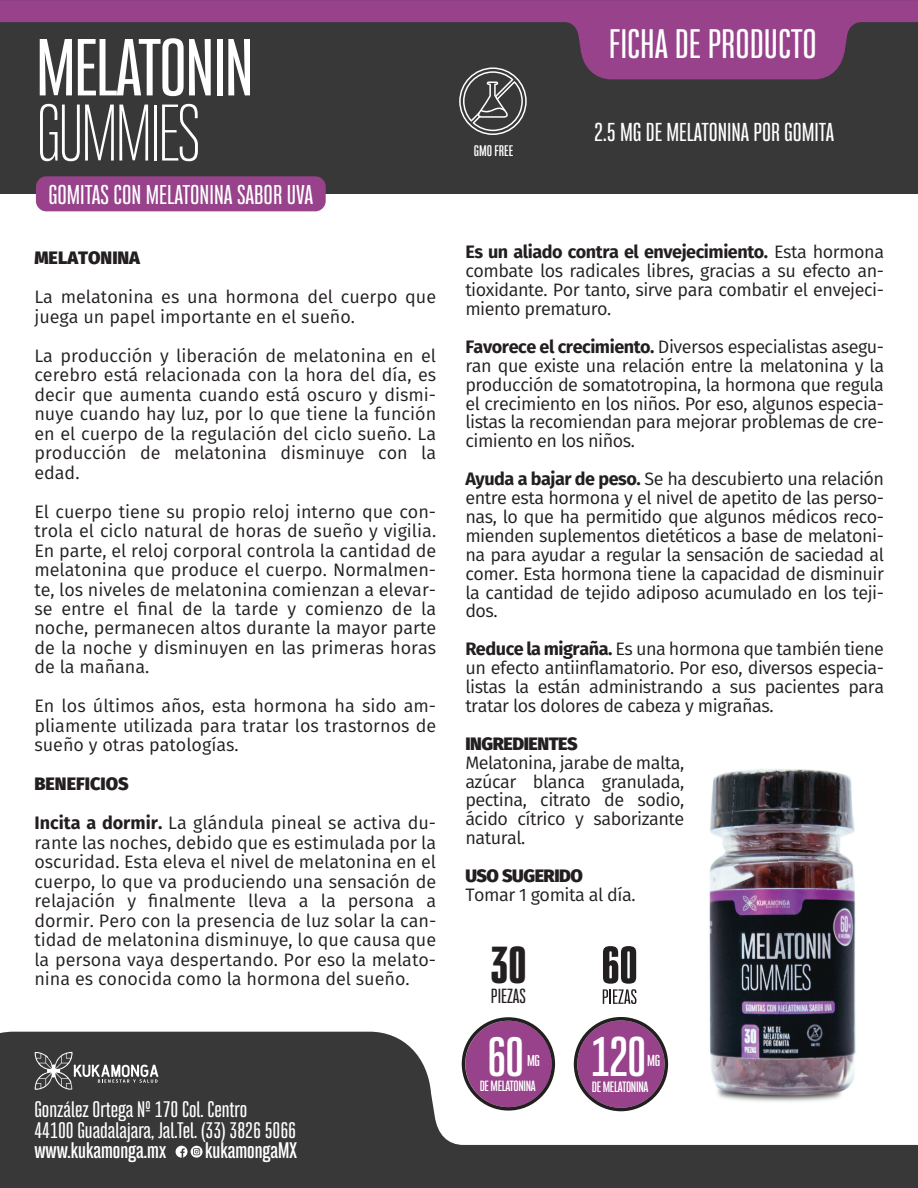
<style>
.page{position:relative;width:918px;height:1188px;background:#fff}
.page>*{position:absolute;margin:0;border:0;box-sizing:border-box;transform-origin:0 0}
.t1{font:500 70.65px "Bw Stretch";letter-spacing:-.025em;color:#fff}
.t2{font:300 70.65px "Bw Stretch";letter-spacing:-.05em;color:#fff}
.t3{font:700 48.9px "Bw Stretch";color:#fff}
.t4{font:700 48.3px "Bw Stretch";color:#fff}
.t5{font:800 45px "Bw Stretch";color:#231f20}
.t6{font:500 36px "Bw Stretch";color:#fff}
.t7{font:500 23.85px "Bw Stretch";color:#fff}
.t8{font:500 22.65px "Bw Stretch";color:#fff}
.t9{font:500 19.65px/20.4px "Bw Stretch";color:#fff}
.t10{font:700 19.65px "Bw Stretch";color:#fff}
.t11{font:18px/19.5px "Fira Sans";color:#231f20;text-align:justify}
.t12{font:800 18px "Fira Sans";letter-spacing:-.025em;color:#231f20}
.t13{font:18px "Fira Sans";letter-spacing:-.025em;color:#231f20}
.t14{font:800 18px "Fira Sans";color:#231f20}
.t15{font:500 17.85px "Bw Stretch";color:#231f20}
.t16{font:700 13.95px "Bw Stretch";color:#fff}
.t17{font:700 13.8px "Bw Stretch";color:#fff}
.t18{font:700 13.35px "Bw Stretch";color:#fff}
.t19{font:700 13.05px "Bw Stretch";letter-spacing:-.025em;color:#fff}
.t20{font:700 12.9px "Bw Stretch";letter-spacing:-.025em;color:#fff}
.s1{font-weight:800}
.s2{font-weight:700}
</style>
<div class="page">
<svg style="left:0;top:1032px;width:918px;height:156px;fill:#383839"></svg>
<div style="left:0;top:0;width:918px;height:194px;background:#383839"></div>
<svg style="left:0;top:0;width:918px;height:79px"></svg>
<svg style="left:603px;top:946px;width:33px;height:58px"></svg>
<svg style="left:459px;top:67px;width:68px;height:68px"></svg>
<svg style="left:176px;top:1146px;width:27px;height:13px"></svg>
<svg style="left:35px;top:1052px;width:124px;height:38px;background:#5e5e5f"></svg>
<img style="left:680px;top:769px;width:208px;height:355px">
<div style="left:36px;top:176px;width:290px;height:35px;background:#97428a;border-radius:10px"></div>
<svg style="left:574px;top:1017px;width:94px;height:94px"></svg>
<svg style="left:462px;top:1017px;width:93px;height:94px"></svg>
<h1 class="t1" style="left:36px;top:22px;width:219px">MELATONIN</h1>
<h1 class="t2" style="left:36px;top:90px;width:167px">GUMMIES</h1>
<h3 class="t7" style="left:48px;top:179px;width:266px">GOMITAS CON MELATONINA SABOR UVA</h3>
<p class="t14" style="left:34px;top:242px;width:107px">MELATONINA</p>
<p class="t11" style="left:34px;top:287px;width:403px">La melatonina es una hormona del cuerpo que juega un papel importante en el sueño.</p>
<p class="t11" style="left:34px;top:345px;width:403px">La producción y liberación de melatonina en el cerebro está relacionada con la hora del día, es decir que aumenta cuando está oscuro y dismi&shy;nuye cuando hay luz, por lo que tiene la función en el cuerpo de la regulación del ciclo sueño. La producción de melatonina disminuye con la edad.</p>
<p class="t11" style="left:34px;top:501px;width:403px">El cuerpo tiene su propio reloj interno que con&shy;trola el ciclo natural de horas de sueño y vigilia.<br>En parte, el reloj corporal controla la cantidad de melatonina que produce el cuerpo. Normalmen&shy;te, los niveles de melatonina comienzan a elevar&shy;se entre el final de la tarde y comienzo de la noche, permanecen altos durante la mayor parte de la noche y disminuyen en las primeras horas de la mañana.</p>
<p class="t11" style="left:34px;top:696px;width:403px">En los últimos años, esta hormona ha sido am&shy;pliamente utilizada para tratar los trastornos de sueño y otras patologías.</p>
<p class="t11" style="left:34px;top:764px;width:403px;line-height:39px"><span class="s1">BENEFICIOS<br></span><span class="s2">Incita a dormir.</span> La glándula pineal se activa du-</p>
<p class="t11" style="left:34px;top:833px;width:403px">rante las noches, debido que es estimulada por la oscuridad. Esta eleva el nivel de melatonina en el cuerpo, lo que va produciendo una sensación de relajación y finalmente lleva a la persona a dormir. Pero con la presencia de luz solar la can&shy;tidad de melatonina disminuye, lo que causa que la persona vaya despertando. Por eso la melato&shy;nina es conocida como la hormona del sueño.</p>
<p class="t9" style="left:34px;top:1100px;width:263px">González Ortega Nº 170 Col. Centro<br>44100 Guadalajara, Jal.Tel. (33) 3826 5066</p>
<p class="t10" style="left:34px;top:1137px;width:133px">www.kukamonga.mx</p>
<p class="t10" style="left:205px;top:1137px;width:93px">kukamongaMX</p>
<h3 class="t6" style="left:609px;top:21px;width:209px">FICHA DE PRODUCTO</h3>
<p class="t18" style="left:474px;top:142px;width:41px">GMO FREE</p>
<p class="t8" style="left:594px;top:117px;width:242px">2.5 MG DE MELATONINA POR GOMITA</p>
<p class="t11" style="left:465px;top:242px;width:420px;line-height:18.9px"><span class="s2">Es un aliado contra el envejecimiento.</span> Esta hormona combate los radicales libres, gracias a su efecto an&shy;tioxidante. Por tanto, sirve para combatir el envejeci&shy;miento prematuro.</p>
<p class="t11" style="left:465px;top:337px;width:420px;line-height:18.9px"><span class="s2">Favorece el crecimiento.</span> Diversos especialistas asegu&shy;ran que existe una relación entre la melatonina y la producción de somatotropina, la hormona que regula el crecimiento en los niños. Por eso, algunos especia&shy;listas la recomiendan para mejorar problemas de cre&shy;cimiento en los niños.</p>
<p class="t11" style="left:465px;top:469px;width:420px;line-height:18.9px"><span class="s2">Ayuda a bajar de peso.</span> Se ha descubierto una relación entre esta hormona y el nivel de apetito de las perso&shy;nas, lo que ha permitido que algunos médicos reco&shy;mienden suplementos dietéticos a base de melatoni&shy;na para ayudar a regular la sensación de saciedad al comer. Esta hormona tiene la capacidad de disminuir la cantidad de tejido adiposo acumulado en los teji&shy;dos.</p>
<p class="t11" style="left:465px;top:639px;width:420px;line-height:18.9px"><span class="s2">Reduce la migraña.</span> Es una hormona que también tiene un efecto antiinflamatorio. Por eso, diversos especia&shy;listas la están administrando a sus pacientes para tratar los dolores de cabeza y migrañas.</p>
<p class="t12" style="left:465px;top:727px;width:114px">INGREDIENTES</p>
<p class="t11" style="left:465px;top:753px;width:221px;line-height:18.9px">Melatonina, jarabe de malta, azúcar blanca granulada, pectina, citrato de sodio, ácido cítrico y saborizante natural.</p>
<p class="t12" style="left:465px;top:860px;width:119px">USO SUGERIDO</p>
<p class="t13" style="left:465px;top:881px;width:172px">Tomar 1 gomita al día.</p>
<h3 class="t5" style="left:490px;top:934px;width:38px">30</h3>
<p class="t15" style="left:491px;top:985px;width:36px">PIEZAS</p>
<h3 class="t4" style="left:487px;top:1025px;width:39px">60</h3>
<p class="t17" style="left:527px;top:1051px;width:14px">MG</p>
<h2 class="t3" style="left:591px;top:1025px;width:57px">120</h2>
<p class="t16" style="left:647px;top:1051px;width:15px">MG</p>
<p class="t20" style="left:480px;top:1078px;width:58px">DE MELATONINA</p>
<p class="t19" style="left:592px;top:1078px;width:58px">DE MELATONINA</p>
</div>
